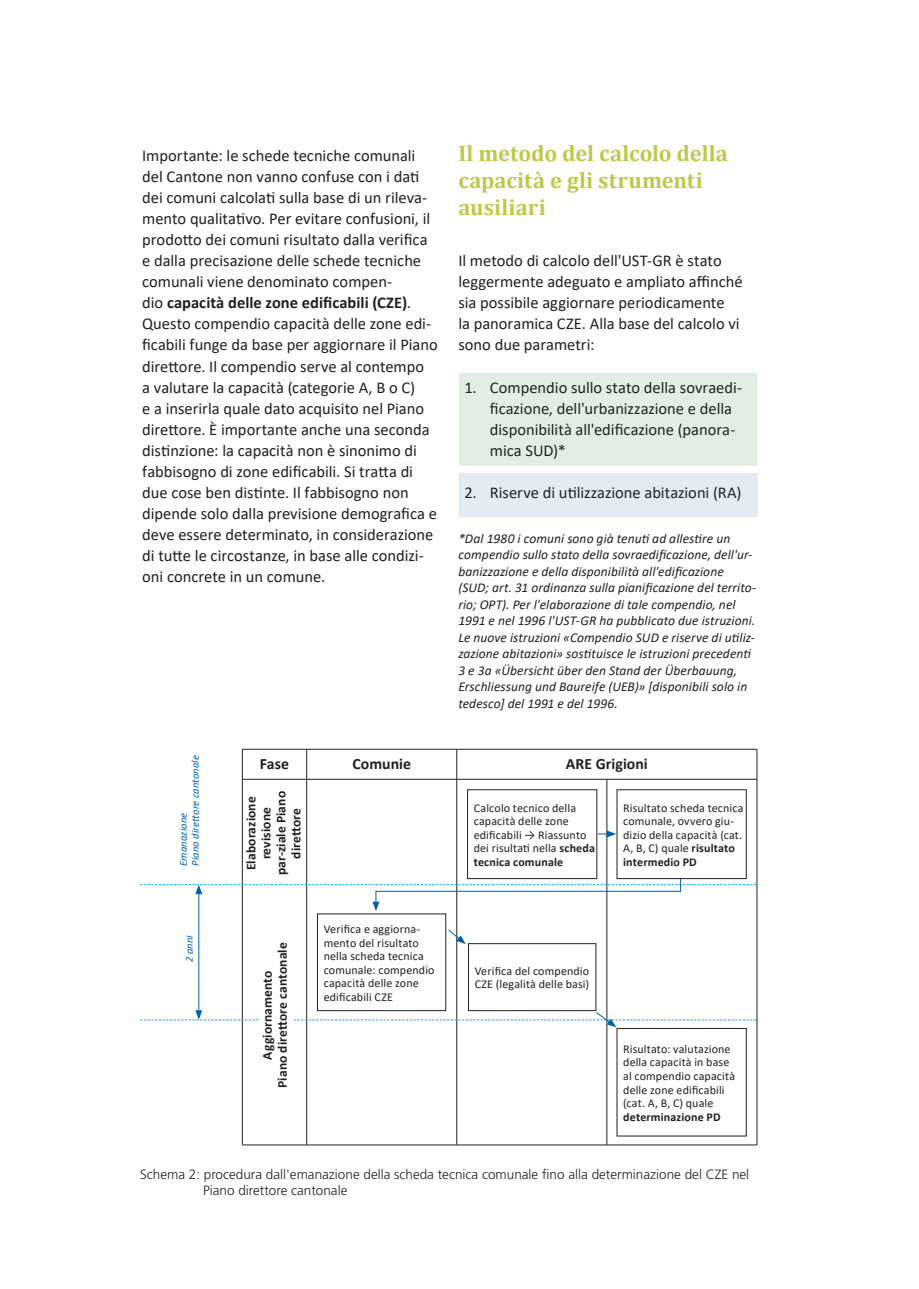
<style>
.page{position:relative;width:919px;height:1289px;background:#fff}
.page>*{position:absolute;margin:0;border:0;box-sizing:border-box;transform-origin:0 0}
.Titel_2{font:700 22.5px/27px "Cambria";letter-spacing:.005em;color:#bfc848}
.Fliesstext{font:16.5px/21px "Calibri";color:#231f20}
.Fliesstext-2{font:700 15.75px "Calibri";letter-spacing:.005em;color:#231f20}
.Fliesstext_kursiv{font:italic 13.5px/16.5px "Calibri";letter-spacing:.005em;color:#231f20}
.Text_Grafik{font:300 13.5px/16.2px "Frutiger";color:#231f20}
.Tabellentext{font:700 13.5px/15px "Calibri";letter-spacing:.01em;color:#231f20;text-align:center}
.Tabellentext-2{font:12px/13.5px "Calibri";letter-spacing:.01em;color:#231f20}
.Tabellentext-3{font:italic 10.5px "Calibri";letter-spacing:.015em;color:#0060aa}
.s1{font-weight:700}
</style>
<div class="page">
<hr style="left:242px;top:749px;width:65px;height:1px;background:#231f20">
<hr style="left:242px;top:749px;width:1px;height:30px;background:#231f20">
<hr style="left:307px;top:749px;width:150px;height:1px;background:#231f20">
<hr style="left:306px;top:749px;width:1px;height:30px;background:#231f20">
<hr style="left:457px;top:749px;width:150px;height:1px;background:#231f20">
<hr style="left:456px;top:749px;width:1px;height:30px;background:#231f20">
<hr style="left:607px;top:749px;width:150px;height:1px;background:#231f20">
<hr style="left:756px;top:749px;width:1px;height:30px;background:#231f20">
<hr style="left:242px;top:779px;width:65px;height:1px;background:#231f20">
<hr style="left:242px;top:779px;width:1px;height:365px;background:#231f20">
<hr style="left:307px;top:779px;width:150px;height:1px;background:#231f20">
<hr style="left:306px;top:779px;width:1px;height:365px;background:#231f20">
<hr style="left:457px;top:779px;width:150px;height:1px;background:#231f20">
<hr style="left:456px;top:779px;width:1px;height:365px;background:#231f20">
<hr style="left:607px;top:779px;width:150px;height:1px;background:#231f20">
<hr style="left:606px;top:779px;width:1px;height:365px;background:#231f20">
<hr style="left:756px;top:779px;width:1px;height:365px;background:#231f20">
<hr style="left:242px;top:1144px;width:65px;height:1px;background:#231f20">
<hr style="left:307px;top:1144px;width:150px;height:1px;background:#231f20">
<hr style="left:457px;top:1144px;width:150px;height:1px;background:#231f20">
<hr style="left:607px;top:1144px;width:150px;height:1px;background:#231f20">
<div style="left:317px;top:913px;width:129px;height:97px;border:1px solid #231f20"></div>
<div style="left:468px;top:943px;width:128px;height:67px;border:1px solid #231f20"></div>
<div style="left:616px;top:789px;width:130px;height:89px;border:1px solid #231f20"></div>
<div style="left:467px;top:789px;width:130px;height:89px;border:1px solid #231f20"></div>
<svg style="left:597px;top:830px;width:19px;height:7px"></svg>
<hr style="left:198px;top:891px;width:1px;height:121px;background:#0060aa">
<svg style="left:140px;top:1010px;width:616px;height:17px"></svg>
<svg style="left:140px;top:878px;width:616px;height:33px"></svg>
<svg style="left:448px;top:929px;width:18px;height:15px"></svg>
<div style="left:260px;top:1016px;width:34px;height:9px;background:#fff"></div>
<div style="left:459px;top:373px;width:297px;height:92px;background:#e1eee1"></div>
<div style="left:459px;top:474px;width:298px;height:42px;background:#e1ecf5"></div>
<p class="Fliesstext" style="left:142px;top:145px;width:297px">Importante: le schede tecniche comunali del Cantone non vanno confuse con i dati dei comuni calcolati sulla base di un rileva&shy;mento qualitativo. Per evitare confusioni, il prodotto dei comuni risultato dalla verifica e dalla precisazione delle schede tecniche comunali viene denominato compen-<br>dio <span class="s1">capacità delle zone edificabili (CZE)</span>.<br>Questo compendio capacità delle zone edi&shy;ficabili funge da base per aggiornare il Piano direttore. Il compendio serve al contempo<br>a valutare la capacità (categorie A, B o C)<br>e a inserirla quale dato acquisito nel Piano direttore. È importante anche una seconda distinzione: la capacità non è sinonimo di fabbisogno di zone edificabili. Si tratta di due cose ben distinte. Il fabbisogno non dipende solo dalla previsione demografica e deve essere determinato, in considerazione di tutte le circostanze, in base alle condizi&shy;oni concrete in un comune.</p>
<p class="Titel_2" style="left:458px;top:139px;width:271px">Il metodo del calcolo della capacità e gli strumenti ausiliari</p>
<p class="Fliesstext" style="left:458px;top:250px;width:286px">Il metodo di calcolo dell'UST-GR è stato leggermente adeguato e ampliato affinché sia possibile aggiornare periodicamente<br>la panoramica CZE. Alla base del calcolo vi sono due parametri:</p>
<p class="Fliesstext" style="left:490px;top:376px;width:254px;text-indent:-26px">1. Compendio sullo stato della sovraedi&shy;ficazione, dell'urbanizzazione e della disponibilità all'edificazione (panora&shy;mica SUD)*</p>
<p class="Fliesstext" style="left:464px;top:481px;width:278px">2. Riserve di utilizzazione abitazioni (RA)</p>
<p class="Fliesstext_kursiv" style="left:458px;top:529px;width:299px">*Dal 1980 i comuni sono già tenuti ad allestire un compendio sullo stato della sovraedificazione, dell'ur&shy;banizzazione e della disponibilità all'edificazione (SUD; art. 31 ordinanza sulla pianificazione del territo&shy;rio; OPT). Per l'elaborazione di tale compendio, nel 1991 e nel 1996 l'UST-GR ha pubblicato due istruzioni.<br>Le nuove istruzioni «Compendio SUD e riserve di utiliz&shy;zazione abitazioni» sostituisce le istruzioni precedenti 3 e 3a «Übersicht über den Stand der Überbauung, Erschliessung und Baureife (UEB)» [disponibili solo in tedesco] del 1991 e del 1996.</p>
<p class="Tabellentext-3" style="left:188px;top:865px;width:112px;rotate:-90deg">Piano direttore cantonale</p>
<p class="Tabellentext-3" style="left:176px;top:865px;width:54px;rotate:-90deg">Emanazione</p>
<p class="Tabellentext-3" style="left:182px;top:962px;width:28px;rotate:-90deg">2 anni</p>
<p class="Fliesstext-2" style="left:260px;top:752px;width:31px">Fase</p>
<p class="Fliesstext-2" style="left:352px;top:752px;width:60px">Comunie</p>
<p class="Fliesstext-2" style="left:566px;top:752px;width:83px">ARE Grigioni</p>
<p class="Tabellentext" style="left:243px;top:870px;width:75px;rotate:-90deg">Elaborazione</p>
<p class="Tabellentext" style="left:258px;top:875px;width:86px;rotate:-90deg">revisione par-ziale Piano direttore</p>
<p class="Tabellentext" style="left:274px;top:1087px;width:147px;rotate:-90deg">Piano direttore cantonale</p>
<p class="Tabellentext" style="left:259px;top:1059px;width:91px;rotate:-90deg">Aggiornamento</p>
<p class="Tabellentext-2" style="left:323px;top:922px;width:112px">Verifica e aggiorna&shy;mento del risultato nella scheda tecnica comunale: compendio capacità delle zone edificabili CZE</p>
<p class="Tabellentext-2" style="left:473px;top:800px;width:123px">Calcolo tecnico della capacità delle zone edificabili → Riassunto dei risultati nella <span class="s1">scheda tecnica comunale</span></p>
<p class="Tabellentext-2" style="left:623px;top:800px;width:122px">Risultato scheda tecnica comunale, ovvero giu&shy;dizio della capacità (cat.<br>A, B, C) quale <span class="s1">risultato intermedio PD</span></p>
<p class="Tabellentext-2" style="left:474px;top:963px;width:116px">Verifica del compendio<br>CZE (legalità delle basi)</p>
<p class="Tabellentext-2" style="left:623px;top:1041px;width:113px">Risultato: valutazione della capacità in base al compendio capacità delle zone edificabili (cat. A, B, C) quale <span class="s1">determinazione PD</span></p>
<p class="Text_Grafik" style="left:203px;top:1166px;width:547px;text-indent:-63px">Schema 2: procedura dall'emanazione della scheda tecnica comunale fino alla determinazione del CZE nel<br>Piano direttore cantonale</p>
</div>
